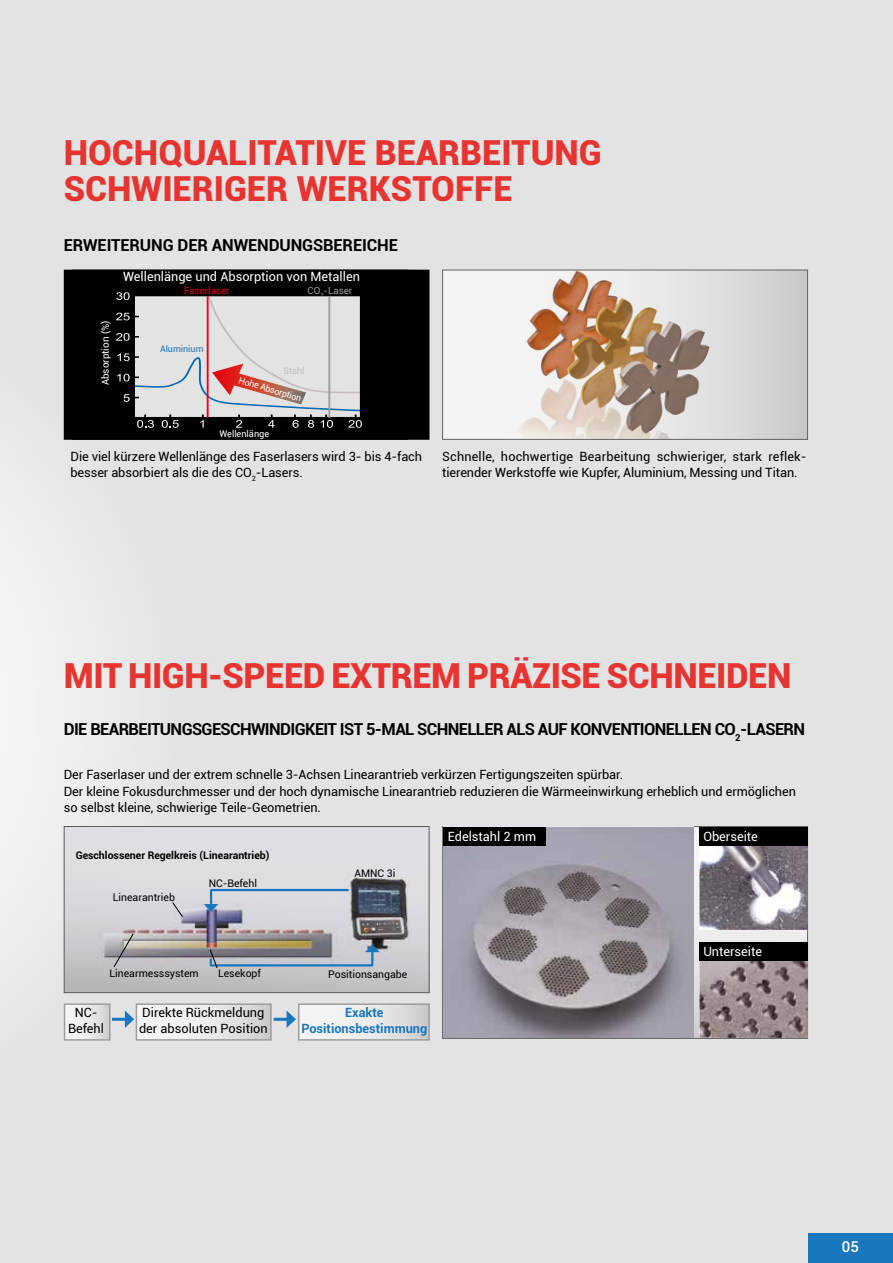
<style>
.page{position:relative;width:893px;height:1263px;background:#e3e3e3}
.page>*{position:absolute;margin:0;border:0;box-sizing:border-box;transform-origin:0 0}
.t1{font:900 34.5px/36px "Roboto";color:#e73431}
.t2{font:700 16.5px "Roboto";letter-spacing:-.035em;color:#000}
.t3{font:700 16.5px "Roboto";letter-spacing:-.005em;color:#000}
.t4{font:500 15px "Roboto";color:#fff}
.t5{font:12.75px/15.8px "Roboto";letter-spacing:-.005em;color:#000}
.t6{font:12.75px "Roboto";color:#fff}
.t7{font:700 12.75px/15.3px "Roboto";color:#1877bd;text-align:center}
.t8{font:10.5px "Roboto";color:#000}
.t9{font:700 10.5px "Roboto";color:#000}
.t10{font:9.9px "Roboto";color:#fff}
.t11{font:9.75px "Roboto";color:#e30613}
.t12{font:9.75px "Roboto";color:#9d9d9c}
.t13{font:9.15px "Roboto";color:#fff}
.t14{font:9px "Roboto";color:#fff}
.t15{font:9px "Roboto";color:#1877bd}
.t16{font:9px "Roboto";color:#c4bac0}
</style>
<div class="page">
<svg style="left:0;top:279px;width:176px;height:762px"></svg>
<div style="left:808px;top:1233px;width:85px;height:30px;background:#1877bd"></div>
<div style="left:443px;top:826px;width:364px;height:212px;background:linear-gradient(to bottom,#fcfcfc,#d6d6d5)"></div>
<img style="left:443px;top:827px;width:251px;height:211px">
<img style="left:64px;top:826px;width:365px;height:166px">
<svg style="left:444px;top:272px;width:362px;height:166px"></svg>
<img style="left:476px;top:272px;width:281px;height:166px">
<div style="left:442px;top:270px;width:366px;height:170px;border:1px solid #646363"></div>
<div style="left:65px;top:1004px;width:45px;height:36px;background:linear-gradient(to right,#fcfcfc,#d5d5d5)"></div>
<div style="left:64px;top:1003px;width:47px;height:38px;border:2px solid #9d9d9c"></div>
<div style="left:136px;top:1004px;width:135px;height:36px;background:linear-gradient(to right,#fdfdfd,#d3d3d3)"></div>
<div style="left:136px;top:1003px;width:136px;height:38px;border:2px solid #9d9d9c"></div>
<div style="left:299px;top:1004px;width:130px;height:36px;background:linear-gradient(to right,#fcfcfc,#d4d4d4)"></div>
<div style="left:298px;top:1003px;width:132px;height:38px;border:2px solid #9d9d9c"></div>
<svg style="left:171px;top:901px;width:13px;height:17px"></svg>
<svg style="left:204px;top:888px;width:146px;height:24px"></svg>
<svg style="left:208px;top:944px;width:172px;height:25px;background:#979fa5"></svg>
<svg style="left:113px;top:932px;width:22px;height:36px"></svg>
<hr style="left:112px;top:1018px;width:16px;height:3px;background:#1877bd">
<svg style="left:125px;top:1010px;width:9px;height:18px"></svg>
<hr style="left:274px;top:1018px;width:15px;height:3px;background:#1877bd">
<svg style="left:287px;top:1011px;width:9px;height:17px"></svg>
<div style="left:444px;top:827px;width:102px;height:19px;background:#000"></div>
<div style="left:64px;top:270px;width:365px;height:170px;background:#000"></div>
<div style="left:72px;top:270px;width:336px;height:170px;background:#000"></div>
<svg style="left:1px;top:287px;width:367px;height:141px"></svg>
<img style="left:699px;top:960px;width:108px;height:78px">
<img style="left:699px;top:846px;width:108px;height:84px">
<div style="left:699px;top:827px;width:108px;height:19px;background:#000"></div>
<div style="left:699px;top:942px;width:108px;height:18px;background:#000"></div>
<h1 class="t1" style="left:64px;top:133px;width:539px">HOCHQUALITATIVE BEARBEITUNG<br>SCHWIERIGER WERKSTOFFE</h1>
<p class="t3" style="left:64px;top:233px;width:336px">ERWEITERUNG DER ANWENDUNGSBEREICHE</p>
<p class="t6" style="left:123px;top:268px;width:238px">Wellenlänge und Absorption von Metallen</p>
<p class="t10" style="left:99px;top:385px;width:66px;rotate:-90deg">Absorption (%)</p>
<p class="t11" style="left:184px;top:284px;width:47px">Faserlaser</p>
<p class="t12" style="left:308px;top:284px;width:46px">CO<sub>2</sub>-Laser</p>
<p class="t15" style="left:160px;top:343px;width:45px">Aluminium</p>
<p class="t16" style="left:284px;top:364px;width:22px">Stahl</p>
<p class="t14" style="left:241px;top:374px;width:66px;rotate:17deg">Hohe Absorption</p>
<p class="t13" style="left:219px;top:427px;width:51px">Wellenlänge</p>
<p class="t5" style="left:70px;top:448px;width:353px">Die viel kürzere Wellenlänge des Faserlasers wird 3- bis 4-fach besser absorbiert als die des CO<sub>2</sub>-Lasers.</p>
<p class="t5" style="left:442px;top:448px;width:366px">Schnelle, hochwertige Bearbeitung schwieriger, stark reflek&shy;tierender Werkstoffe wie Kupfer, Aluminium, Messing und Titan.</p>
<h1 class="t1" style="left:64px;top:656px;width:729px">MIT HIGH-SPEED EXTREM PRÄZISE SCHNEIDEN</h1>
<p class="t2" style="left:64px;top:718px;width:743px">DIE BEARBEITUNGSGESCHWINDIGKEIT IST 5-MAL SCHNELLER ALS AUF KONVENTIONELLEN CO<sub>2</sub>-LASERN</p>
<p class="t5" style="left:64px;top:766px;width:561px">Der Faserlaser und der extrem schnelle 3-Achsen Linearantrieb verkürzen Fertigungszeiten spürbar.</p>
<p class="t5" style="left:64px;top:783px;width:734px">Der kleine Fokusdurchmesser und der hoch dynamische Linearantrieb reduzieren die Wärmeeinwirkung erheblich und ermöglichen so selbst kleine, schwierige Teile-Geometrien.</p>
<p class="t9" style="left:76px;top:848px;width:195px">Geschlossener Regelkreis (Linearantrieb)</p>
<p class="t8" style="left:113px;top:890px;width:64px">Linearantrieb</p>
<p class="t8" style="left:209px;top:876px;width:50px">NC-Befehl</p>
<p class="t8" style="left:354px;top:866px;width:42px">AMNC 3i</p>
<p class="t6" style="left:448px;top:828px;width:90px">Edelstahl 2 mm</p>
<p class="t8" style="left:109px;top:966px;width:91px">Linearmesssystem</p>
<p class="t8" style="left:218px;top:966px;width:45px">Lesekopf</p>
<p class="t8" style="left:328px;top:967px;width:81px">Positionsangabe</p>
<p class="t5" style="left:68px;top:1005px;width:37px;line-height:15.3px;text-align:center">NC-<br>Befehl</p>
<p class="t5" style="left:139px;top:1005px;width:130px;line-height:15.3px">Direkte Rückmeldung der absoluten Position</p>
<p class="t7" style="left:301px;top:1005px;width:127px">Exakte<br>Positionsbestimmung</p>
<p class="t6" style="left:703px;top:828px;width:56px">Oberseite</p>
<p class="t6" style="left:703px;top:942px;width:60px">Unterseite</p>
<p class="t4" style="left:842px;top:1236px;width:19px">05</p>
</div>
